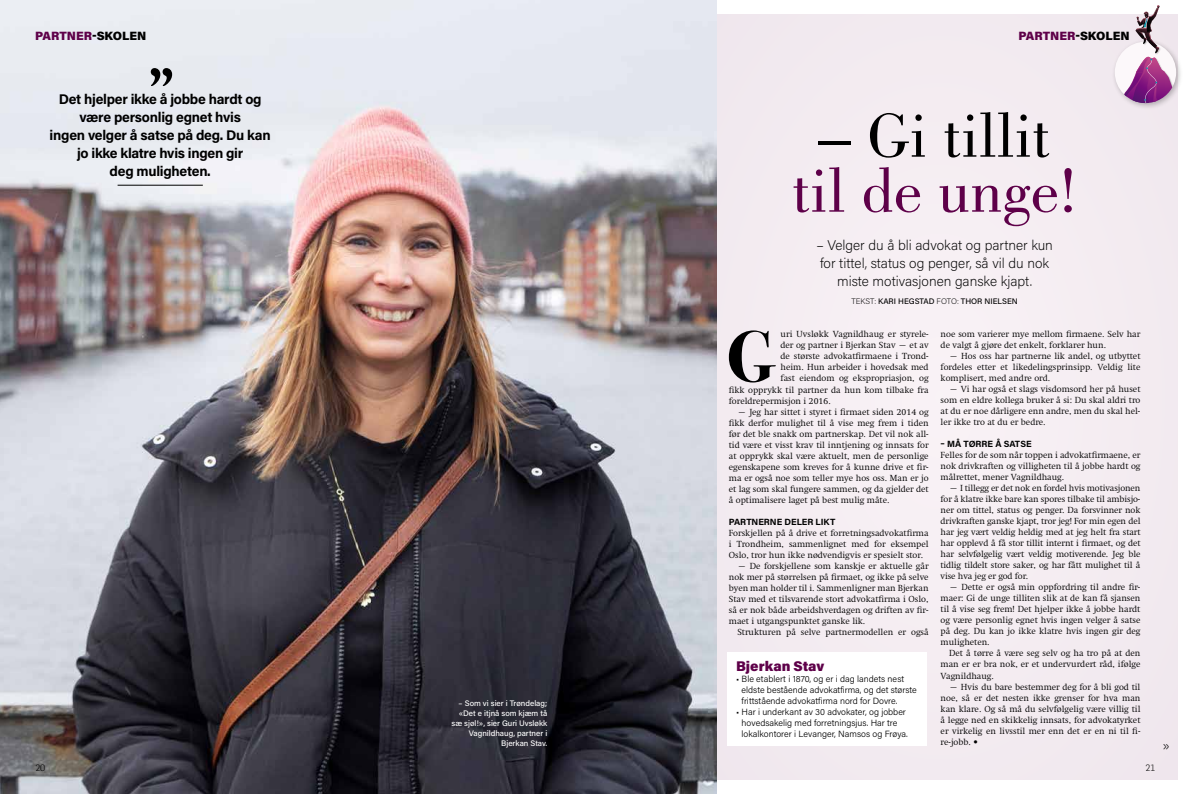
<style>
.page{position:relative;width:1191px;height:794px;background:#fff}
.page>*{position:absolute;margin:0;border:0;box-sizing:border-box;transform-origin:0 0}
.t1{font:700 72.6px "Bodoni Svty Two ITCTT";color:#000}
.t2{font:64px "Bodoni Std";color:#5e0049}
.t3{font:64px "Bodoni Std";color:#000}
.t4{font:700 62.4px "Adobe Caslon Pro";color:#000}
.t5{font:700 14px/18px "Acumin Pro";letter-spacing:-.02em;color:#000;text-align:center}
.t6{font:200 14px/18px "Acumin Pro";color:#000;text-align:center}
.t7{font:900 14px "Acumin Pro";color:#5e0049}
.t8{font:300 13.5px "Sentico Sans DT";color:#000}
.t9{font:900 12px "Acumin Pro";color:#5e0049}
.t10{font:300 9px/11px "Swift LT Std";color:#000;text-align:justify}
.t11{font:300 9px/11px "Acumin Pro";color:#000}
.t12{font:700 9px "Acumin Pro";color:#000}
.t13{font:300 9px "Flama";color:#000}
.t14{font:500 8px/10px "Acumin Pro";color:#fff;text-align:right}
.t15{font:500 8px "Acumin Pro";color:#000}
.s1{color:#000}
.s2{font-weight:200}
</style>
<div class="page">
<div style="left:700px;top:14px;width:477px;height:765px;background:#f4ecf1"></div>
<img style="left:0;top:0;width:716px;height:794px">
<div style="left:1111px;top:38px;width:72px;height:73px;background:#000;opacity:.26"></div>
<svg style="left:1114px;top:42px;width:62px;height:61px"></svg>
<div style="left:1119px;top:42px;width:57px;height:61px;background:#000;opacity:.3"></div>
<svg style="left:1124px;top:5px;width:59px;height:98px"></svg>
<div style="left:727px;top:652px;width:200px;height:94px;background:#fff"></div>
<hr style="left:118px;top:185px;width:85px;height:1px;background:#000">
<h3 class="t9" style="left:35px;top:27px;width:113px">PARTNER<span class="s1">-SKOLEN</span></h3>
<h3 class="t9" style="left:1018px;top:27px;width:113px">PARTNER<span class="s1">-SKOLEN</span></h3>
<h3 class="t4" style="left:149px;top:55px;width:26px">”</h3>
<h3 class="t5" style="left:50px;top:90px;width:223px">Det hjelper ikke å jobbe hardt og være personlig egnet hvis<br>ingen velger å satse på deg. Du kan jo ikke klatre hvis ingen gir<br>deg muligheten.</h3>
<p class="t13" style="left:35px;top:762px;width:11px">20</p>
<p class="t14" style="left:451px;top:697px;width:97px">– Som vi sier i Trøndelag; «Det e itjnå som kjæm tå sæ sjøl!», sier Guri Uvsløkk<br>Vagnildhaug, partner i<br>Bjerkan Stav.</p>
<h2 class="t3" style="left:819px;top:100px;width:233px">– Gi tillit</h2>
<h2 class="t2" style="left:792px;top:155px;width:286px">til de unge!</h2>
<h3 class="t6" style="left:816px;top:236px;width:238px">– Velger du å bli advokat og partner kun for tittel, status og penger, så vil du nok miste motivasjonen ganske kjapt.</h3>
<p class="t15" style="left:851px;top:296px;width:168px"><span class="s2">TEKST:</span> KARI HEGSTAD <span class="s2">FOTO:</span> THOR NIELSEN</p>
<h1 class="t1" style="left:726px;top:297px;width:50px">G</h1>
<p class="t10" style="left:780px;top:329px;width:150px">uri Uvsløkk Vagnildhaug er styrele-</p>
<p class="t10" style="left:780px;top:340px;width:150px">der og partner i Bjerkan Stav – et av</p>
<p class="t10" style="left:780px;top:351px;width:150px">de største advokatfirmaene i Trond-</p>
<p class="t10" style="left:780px;top:362px;width:150px">heim. Hun arbeider i hovedsak med</p>
<p class="t10" style="left:780px;top:373px;width:150px">fast eiendom og ekspropriasjon, og</p>
<p class="t10" style="left:729px;top:384px;width:201px">fikk opprykk til partner da hun kom tilbake fra</p>
<p class="t10" style="left:729px;top:395px;width:103px">foreldrepermisjon i 2016.</p>
<p class="t10" style="left:729px;top:406px;width:201px;text-indent:9px">– Jeg har sittet i styret i firmaet siden 2014 og fikk derfor mulighet til å vise meg frem i tiden før det ble snakk om partnerskap. Det vil nok all&shy;tid være et visst krav til inntjening og innsats for at opprykk skal være aktuelt, men de personlige egenskapene som kreves for å kunne drive et fir&shy;ma er også noe som teller mye hos oss. Man er jo et lag som skal fungere sammen, og da gjelder det å optimalisere laget på best mulig måte.</p>
<p class="t12" style="left:729px;top:515px;width:108px">PARTNERNE DELER LIKT</p>
<p class="t10" style="left:729px;top:527px;width:201px">Forskjellen på å drive et forretningsadvokatfirma i Trondheim, sammenlignet med for eksempel Oslo, tror hun ikke nødvendigvis er spesielt stor.</p>
<p class="t10" style="left:729px;top:560px;width:201px;text-indent:9px">– De forskjellene som kanskje er aktuelle går nok mer på størrelsen på firmaet, og ikke på selve byen man holder til i. Sammenligner man Bjerkan Stav med et tilsvarende stort advokatfirma i Oslo, så er nok både arbeidshverdagen og driften av fir&shy;maet i utgangspunktet ganske lik.</p>
<p class="t10" style="left:737px;top:626px;width:193px">Strukturen på selve partnermodellen er også</p>
<h3 class="t7" style="left:736px;top:656px;width:90px">Bjerkan Stav</h3>
<p class="t11" style="left:741px;top:673px;width:177px;text-indent:-6px">• Ble etablert i 1870, og er i dag landets nest eldste bestående advokatfirma, og det største frittstående advokatfirma nord for Dovre.</p>
<p class="t11" style="left:741px;top:706px;width:168px;text-indent:-6px">• Har i underkant av 30 advokater, og jobber hovedsakelig med forretningsjus. Har tre lokalkontorer i Levanger, Namsos og Frøya.</p>
<p class="t10" style="left:940px;top:329px;width:201px">noe som varierer mye mellom firmaene. Selv har de valgt å gjøre det enkelt, forklarer hun.</p>
<p class="t10" style="left:940px;top:351px;width:201px;text-indent:9px">– Hos oss har partnerne lik andel, og utbyttet fordeles etter et likedelingsprinsipp. Veldig lite komplisert, med andre ord.</p>
<p class="t10" style="left:940px;top:384px;width:201px;text-indent:9px">– Vi har også et slags visdomsord her på huset som en eldre kollega bruker å si: Du skal aldri tro at du er noe dårligere enn andre, men du skal hel&shy;ler ikke tro at du er bedre.</p>
<p class="t12" style="left:940px;top:438px;width:92px">– MÅ TØRRE Å SATSE</p>
<p class="t10" style="left:940px;top:450px;width:201px">Felles for de som når toppen i advokatfirmaene, er nok drivkraften og villigheten til å jobbe hardt og målrettet, mener Vagnildhaug.</p>
<p class="t10" style="left:940px;top:483px;width:201px;text-indent:9px">– I tillegg er det nok en fordel hvis motivasjonen for å klatre ikke bare kan spores tilbake til ambisjo&shy;ner om tittel, status og penger. Da forsvinner nok drivkraften ganske kjapt, tror jeg! For min egen del har jeg vært veldig heldig med at jeg helt fra start har opplevd å få stor tillit internt i firmaet, og det har selvfølgelig vært veldig motiverende. Jeg ble tidlig tildelt store saker, og har fått mulighet til å vise hva jeg er god for.</p>
<p class="t10" style="left:940px;top:582px;width:201px;text-indent:9px">– Dette er også min oppfordring til andre fir&shy;maer: Gi de unge tilliten slik at de kan få sjansen til å vise seg frem! Det hjelper ikke å jobbe hardt og være personlig egnet hvis ingen velger å satse på deg. Du kan jo ikke klatre hvis ingen gir deg muligheten.</p>
<p class="t10" style="left:940px;top:648px;width:201px;text-indent:9px">Det å tørre å være seg selv og ha tro på at den man er er bra nok, er et undervurdert råd, ifølge Vagnildhaug.</p>
<p class="t10" style="left:940px;top:681px;width:201px;text-indent:9px">– Hvis du bare bestemmer deg for å bli god til noe, så er det nesten ikke grenser for hva man kan klare. Og så må du selvfølgelig være villig til å legge ned en skikkelig innsats, for advokatyrket er virkelig en livsstil mer enn det er en ni til fi&shy;re-jobb. •</p>
<p class="t13" style="left:1145px;top:762px;width:11px">21</p>
<h3 class="t8" style="left:1163px;top:738px;width:8px">»</h3>
</div>
